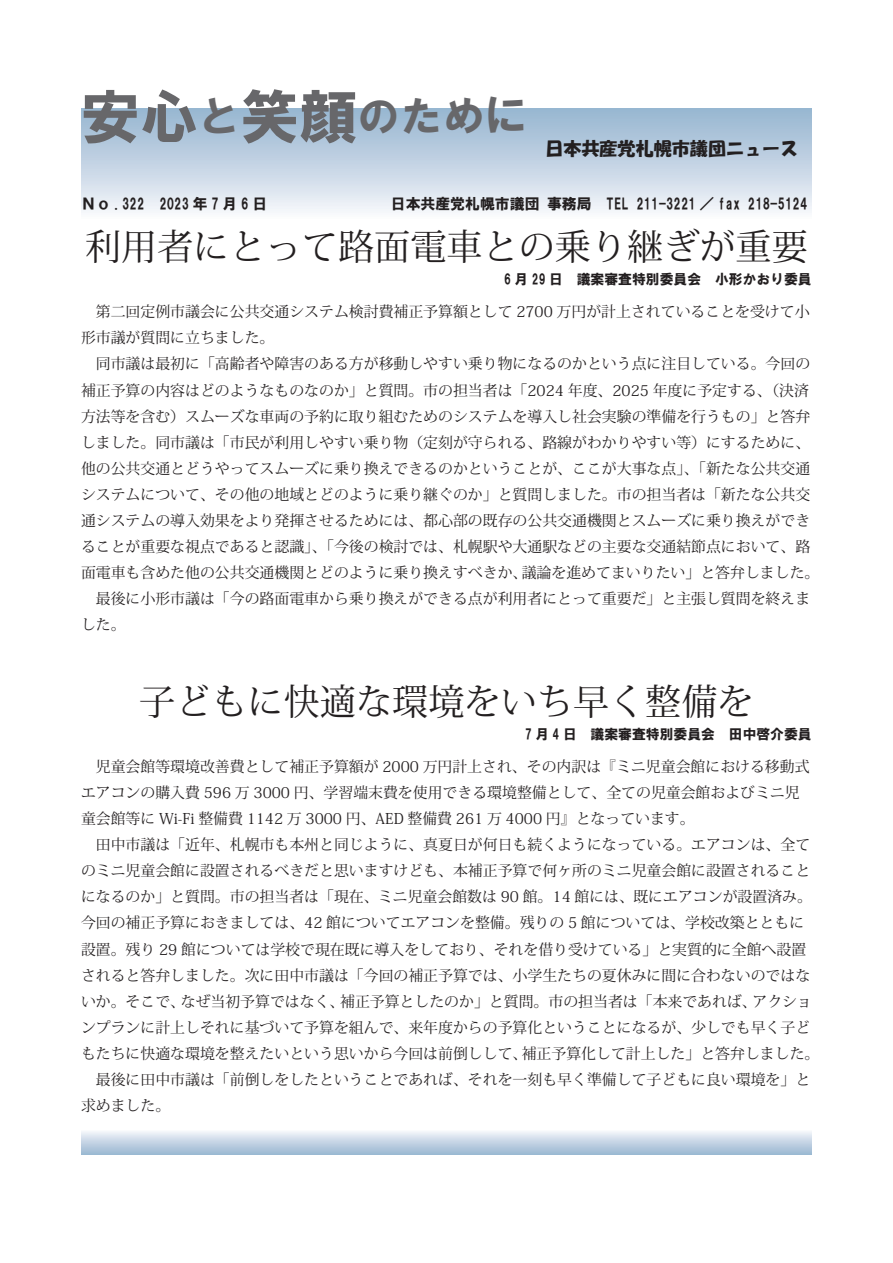
<style>
.page{position:relative;width:893px;height:1263px;background:#fff}
.page>*{position:absolute;margin:0;border:0;box-sizing:border-box;transform-origin:0 0}
.t1{font:42.45px "HG Soei Kakugothic UB";color:#67676a}
.t2{font:36.15px "Koz Min Pr 6 N";color:#231f20}
.t3{font:18px "HG Soei Kakupoptai";color:#231f20}
.t4{font:14.85px/26.1px "Koz Min Pr 6 N";color:#231f20}
.t5{font:14.85px "HG Soei Kakugothic UB";color:#231f20}
.t6{font:13.8px "HG Soei Kakugothic UB";color:#231f20}
.s1{font-size:58.5px}
</style>
<div class="page">
<div style="left:81px;top:108px;width:731px;height:111px;background:linear-gradient(to bottom,#94b3cf,#f8f8fc)"></div>
<div style="left:81px;top:1129px;width:731px;height:26px;background:linear-gradient(to bottom,#f9f9fc,#9cb8d2)"></div>
<p class="t1" style="left:81px;top:95px;width:448px"><span class="s1">安心</span>と<span class="s1">笑顔</span>のために</p>
<p class="t3" style="left:545px;top:139px;width:254px">日本共産党札幌市議団ニュース</p>
<p class="t5" style="left:81px;top:196px;width:202px">Ｎｏ .322　2023 年 7 月 6 日　</p>
<p class="t5" style="left:391px;top:196px;width:150px">日本共産党札幌市議団</p>
<p class="t5" style="left:547px;top:196px;width:83px">事務局　TEL</p>
<p class="t5" style="left:636px;top:196px;width:106px">211-3221 ／ fax</p>
<p class="t5" style="left:748px;top:196px;width:61px">218-5124</p>
<p class="t2" style="left:85px;top:226px;width:724px">利用者にとって路面電車との乗り継ぎが重要</p>
<p class="t6" style="left:504px;top:272px;width:309px">6 月 29 日　議案審査特別委員会　小形かおり委員</p>
<p class="t4" style="left:81px;top:299px;width:730px;text-indent:15px">第二回定例市議会に公共交通システム検討費補正予算額として 2700 万円が計上されていることを受けて小形市議が質問に立ちました。</p>
<p class="t4" style="left:96px;top:351px;width:716px">同市議は最初に「高齢者や障害のある方が移動しやすい乗り物になるのかという点に注目している。今回の</p>
<p class="t4" style="left:81px;top:377px;width:729px">補正予算の内容はどのようなものなのか」と質問。市の担当者は「2024 年度、2025 年度に予定する、（決済</p>
<p class="t4" style="left:81px;top:403px;width:731px">方法等を含む）スムーズな車両の予約に取り組むためのシステムを導入し社会実験の準備を行うもの」と答弁</p>
<p class="t4" style="left:81px;top:429px;width:731px">しました。同市議は「市民が利用しやすい乗り物（定刻が守られる、路線がわかりやすい等）にするために、</p>
<p class="t4" style="left:81px;top:455px;width:731px">他の公共交通とどうやってスムーズに乗り換えできるのかということが、ここが大事な点」、「新たな公共交通</p>
<p class="t4" style="left:81px;top:481px;width:731px">システムについて、その他の地域とどのように乗り継ぐのか」と質問しました。市の担当者は「新たな公共交</p>
<p class="t4" style="left:81px;top:507px;width:731px">通システムの導入効果をより発揮させるためには、都心部の既存の公共交通機関とスムーズに乗り換えができ</p>
<p class="t4" style="left:81px;top:534px;width:731px">ることが重要な視点であると認識」、「今後の検討では、札幌駅や大通駅などの主要な交通結節点において、路</p>
<p class="t4" style="left:522px;top:560px;width:299px">議論を進めてまいりたい」と答弁しました。</p>
<p class="t4" style="left:81px;top:560px;width:448px">面電車も含めた他の公共交通機関とどのように乗り換えすべきか、</p>
<p class="t4" style="left:81px;top:586px;width:731px;text-indent:15px">最後に小形市議は「今の路面電車から乗り換えができる点が利用者にとって重要だ」と主張し質問を終えました。</p>
<p class="t2" style="left:139px;top:681px;width:616px">子どもに快適な環境をいち早く整備を</p>
<p class="t6" style="left:525px;top:727px;width:288px">7 月 4 日　議案審査特別委員会　田中啓介委員</p>
<p class="t4" style="left:81px;top:754px;width:730px;text-indent:15px">児童会館等環境改善費として補正予算額が 2000 万円計上され、その内訳は『ミニ児童会館における移動式エアコンの購入費 596 万 3000 円、学習端末費を使用できる環境整備として、全ての児童会館およびミニ児童会館等に Wi-Fi 整備費 1142 万 3000 円、AED 整備費 261 万 4000 円』となっています。</p>
<p class="t4" style="left:96px;top:832px;width:716px">田中市議は「近年、札幌市も本州と同じように、真夏日が何日も続くようになっている。エアコンは、全て</p>
<p class="t4" style="left:81px;top:858px;width:731px">のミニ児童会館に設置されるべきだと思いますけども、本補正予算で何ヶ所のミニ児童会館に設置されること</p>
<p class="t4" style="left:81px;top:884px;width:732px">になるのか」と質問。市の担当者は「現在、ミニ児童会館数は 90 館。14 館には、既にエアコンが設置済み。</p>
<p class="t4" style="left:81px;top:910px;width:725px">今回の補正予算におきましては、42 館についてエアコンを整備。残りの 5 館については、学校改築とともに</p>
<p class="t4" style="left:81px;top:936px;width:727px">設置。残り 29 館については学校で現在既に導入をしており、それを借り受けている」と実質的に全館へ設置</p>
<p class="t4" style="left:81px;top:962px;width:731px">されると答弁しました。次に田中市議は「今回の補正予算では、小学生たちの夏休みに間に合わないのではな</p>
<p class="t4" style="left:752px;top:988px;width:61px">アクショ</p>
<p class="t4" style="left:181px;top:988px;width:165px">なぜ当初予算ではなく、</p>
<p class="t4" style="left:340px;top:988px;width:418px">補正予算としたのか」と質問。市の担当者は「本来であれば、</p>
<p class="t4" style="left:81px;top:988px;width:106px">いか。そこで、</p>
<p class="t4" style="left:81px;top:1014px;width:731px">ンプランに計上しそれに基づいて予算を組んで、来年度からの予算化ということになるが、少しでも早く子ど</p>
<p class="t4" style="left:522px;top:1040px;width:299px">補正予算化して計上した」と答弁しました。</p>
<p class="t4" style="left:81px;top:1040px;width:448px">もたちに快適な環境を整えたいという思いから今回は前倒しして、</p>
<p class="t4" style="left:81px;top:1066px;width:731px;text-indent:15px">最後に田中市議は「前倒しをしたということであれば、それを一刻も早く準備して子どもに良い環境を」と求めました。</p>
</div>
